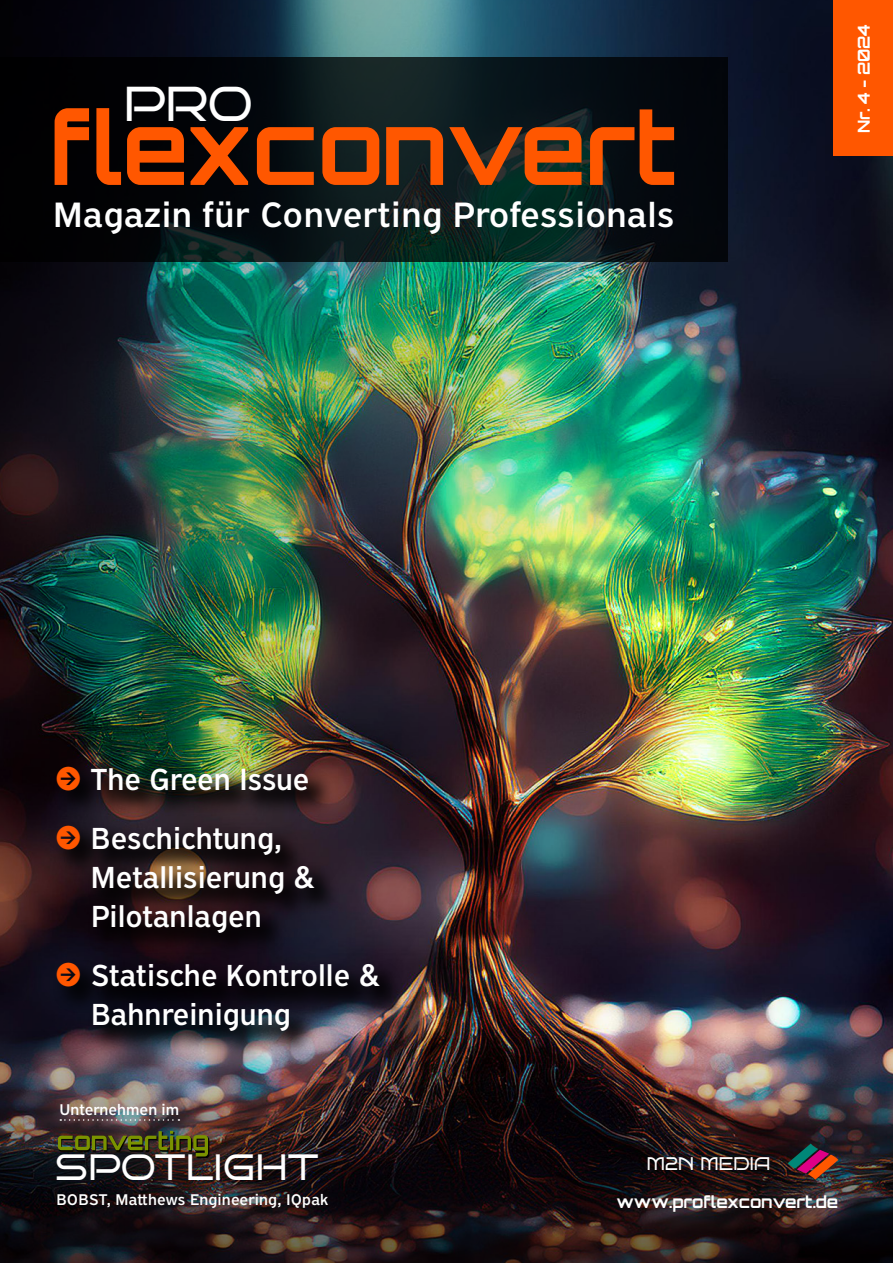
<style>
.page{position:relative;width:893px;height:1263px;background:#fff}
.page>*{position:absolute;margin:0;border:0;box-sizing:border-box;transform-origin:0 0}
.t1{font:99.6px "Orbitron";letter-spacing:-.015em;color:#ff5700}
.t2{font:48.75px "Bruno Ace SC";color:#fff;scale:.96 1}
.t3{font:37.5px "PF Grand Gothik";letter-spacing:.01em;color:#fff}
.t4{font:36.45px "Bruno Ace SC";color:#fff}
.t5{font:32.4px/38.8px "PF Grand Gothik";color:#fff}
.t6{font:18.3px "Bruno Ace SC";letter-spacing:-.02em;color:#fff;scale:.96 1}
.t7{font:16.5px "PF Grand Gothik";letter-spacing:.01em;color:#fff}
.t8{font:16.5px "Orbitron";letter-spacing:-.005em;color:#fff}
.s1{color:#ff5700}
</style>
<div class="page">
<img style="left:0;top:0;width:893px;height:981px">
<img style="left:0;top:981px;width:893px;height:282px">
<div style="left:833px;top:0;width:60px;height:156px;background:#ff5700"></div>
<svg style="left:59px;top:1132px;width:150px;height:25px"></svg>
<img style="left:58px;top:1131px;width:150px;height:25px">
<svg style="left:60px;top:1119px;width:119px;height:2px"></svg>
<svg style="left:788px;top:1143px;width:50px;height:37px;background:#5b3238"></svg>
<div style="left:52px;top:761px;width:354px;height:297px;background:#000;opacity:.75"></div>
<h2 class="t2" style="left:123px;top:77px;width:137px">PRO</h2>
<h1 class="t1" style="left:49px;top:88px;width:629px">flexconvert</h1>
<p class="t3" style="left:53px;top:194px;width:623px">Magazin für Converting Professionals</p>
<p class="t8" style="left:854px;top:133px;width:109px;rotate:-90deg">Nr. 4 - 2024</p>
<p class="t5" style="left:55px;top:750px;width:256px;line-height:59.2px"><span class="s1">ĳ</span> The Green Issue <span class="s1">ĳ</span> Beschichtung,</p>
<p class="t5" style="left:91px;top:859px;width:226px">Metallisierung &amp;<br>Pilotanlagen</p>
<p class="t5" style="left:91px;top:957px;width:291px;text-indent:-36px"><span class="s1">ĳ</span> Statische Kontrolle &amp;<br>Bahnreinigung</p>
<p class="t7" style="left:60px;top:1100px;width:121px">Unternehmen im</p>
<p class="t4" style="left:55px;top:1146px;width:265px">SPOTLIGHT</p>
<p class="t7" style="left:56px;top:1191px;width:274px">BOBST, Matthews Engineering, IQpak</p>
<p class="t6" style="left:647px;top:1154px;width:131px">M2N MEDIA</p>
<p class="t8" style="left:616px;top:1192px;width:223px">www.proflexconvert.de</p>
</div>
